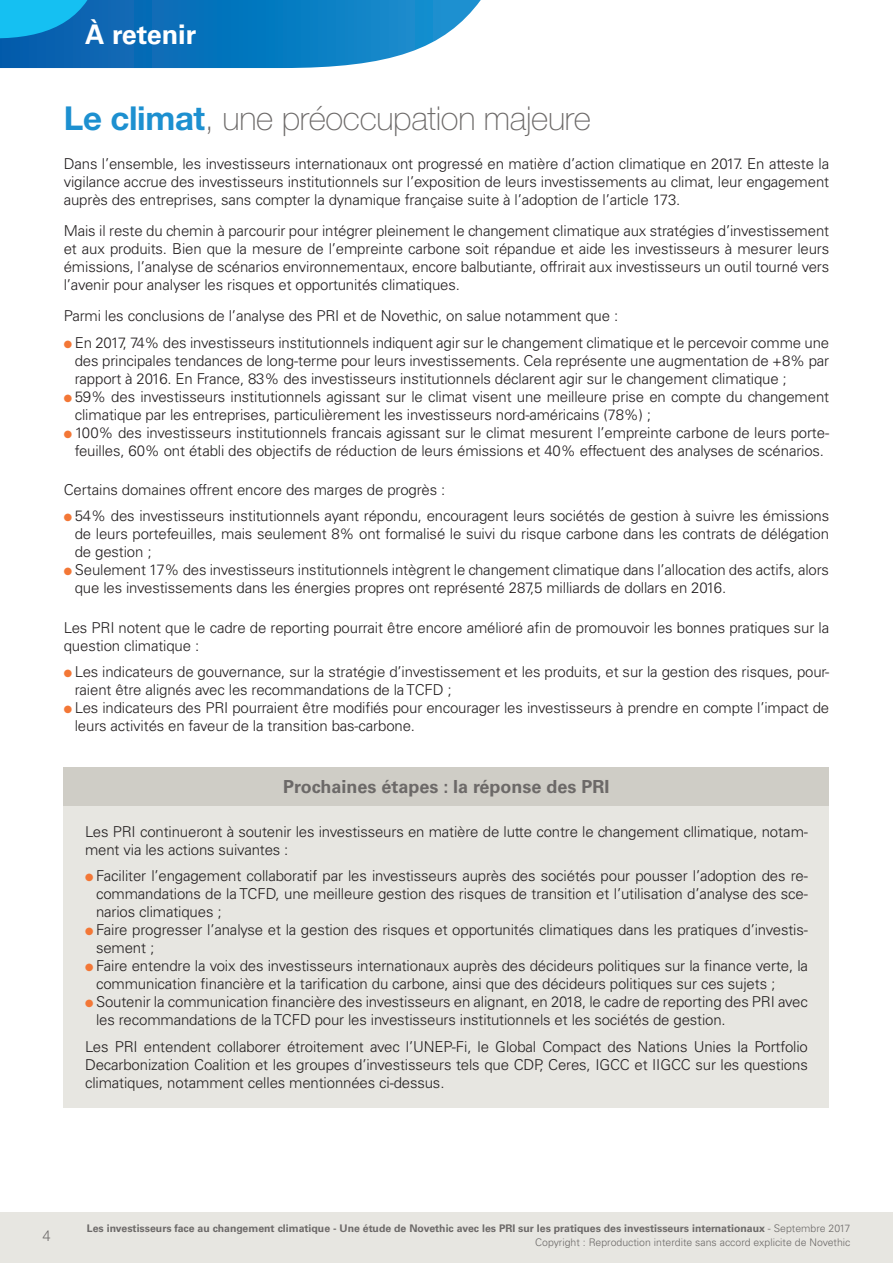
<style>
.page{position:relative;width:893px;height:1263px;background:#fff}
.page>*{position:absolute;margin:0;border:0;box-sizing:border-box;transform-origin:0 0}
.t1{font:100 33px "Helvetica Neue LT Pro";letter-spacing:-.01em;color:#6c6968}
.t2{font:700 27px "Univers LT Std";color:#fff}
.t3{font:700 18px "Univers LT Std";color:#6c6968}
.t4{font:300 15px/18px "Univers LT Std";letter-spacing:-.01em;color:#231f20}
.t5{font:300 15px "Helvetica Neue LT Pro";color:#6c6968}
.t6{font:700 10.5px "Univers LT Std";color:#6c6968}
.t7{font:300 10.5px "Univers LT Std";color:#6c6968}
.s1{font-weight:700;color:#1d90d0}
.s2{color:#f37736}
.s3{font-weight:300}
</style>
<div class="page">
<div style="left:0;top:1212px;width:893px;height:51px;background:#e7e6e1"></div>
<div style="left:64px;top:767px;width:765px;height:39px;background:#cfcdc6"></div>
<div style="left:64px;top:806px;width:765px;height:302px;background:#e7e6e1"></div>
<svg style="left:0;top:0;width:481px;height:68px"></svg>
<p class="t2" style="left:85px;top:18px;width:113px">À retenir</p>
<p class="t1" style="left:64px;top:100px;width:529px"><span class="s1">Le climat</span>, une préoccupation majeure</p>
<p class="t4" style="left:64px;top:155px;width:767px;text-align:justify">Dans l’ensemble, les investisseurs internationaux ont progressé en matière d’action climatique en 2017. En atteste la vigilance accrue des investisseurs institutionnels sur l’exposition de leurs investissements au climat, leur engagement auprès des entreprises, sans compter la dynamique française suite à l’adoption de l’article 173.</p>
<p class="t4" style="left:64px;top:222px;width:767px;text-align:justify">Mais il reste du chemin à parcourir pour intégrer pleinement le changement climatique aux stratégies d’investissement et aux produits. Bien que la mesure de l’empreinte carbone soit répandue et aide les investisseurs à mesurer leurs émissions, l’analyse de scénarios environnementaux, encore balbutiante, offrirait aux investisseurs un outil tourné vers l’avenir pour analyser les risques et opportunités climatiques.</p>
<p class="t4" style="left:64px;top:307px;width:556px">Parmi les conclusions de l’analyse des PRI et de Novethic, on salue notamment que :</p>
<p class="t4" style="left:75px;top:333px;width:756px;text-align:justify;text-indent:-11px"><span class="s2">●</span> En 2017, 74% des investisseurs institutionnels indiquent agir sur le changement climatique et le percevoir comme une des principales tendances de long-terme pour leurs investissements. Cela représente une augmentation de +8% par rapport à 2016. En France, 83% des investisseurs institutionnels déclarent agir sur le changement climatique ;</p>
<p class="t4" style="left:75px;top:387px;width:756px;text-indent:-11px"><span class="s2">●</span> 59% des investisseurs institutionnels agissant sur le climat visent une meilleure prise en compte du changement climatique par les entreprises, particulièrement les investisseurs nord-américains (78%) ;</p>
<p class="t4" style="left:64px;top:423px;width:767px;text-align:center"><span class="s2">●</span> 100% des investisseurs institutionnels francais agissant sur le climat mesurent l’empreinte carbone de leurs porte&shy;feuilles, 60% ont établi des objectifs de réduction de leurs émissions et 40% effectuent des analyses de scénarios.</p>
<p class="t4" style="left:64px;top:480px;width:383px">Certains domaines offrent encore des marges de progrès :</p>
<p class="t4" style="left:75px;top:507px;width:756px;text-align:justify;text-indent:-11px"><span class="s2">●</span> 54% des investisseurs institutionnels ayant répondu, encouragent leurs sociétés de gestion à suivre les émissions de leurs portefeuilles, mais seulement 8% ont formalisé le suivi du risque carbone dans les contrats de délégation de gestion ;</p>
<p class="t4" style="left:75px;top:561px;width:756px;text-indent:-11px"><span class="s2">●</span> Seulement 17% des investisseurs institutionnels intègrent le changement climatique dans l’allocation des actifs, alors que les investissements dans les énergies propres ont représenté 287,5 milliards de dollars en 2016.</p>
<p class="t4" style="left:64px;top:618px;width:767px">Les PRI notent que le cadre de reporting pourrait être encore amélioré afin de promouvoir les bonnes pratiques sur la question climatique :</p>
<p class="t4" style="left:75px;top:663px;width:756px;text-indent:-11px"><span class="s2">●</span> Les indicateurs de gouvernance, sur la stratégie d’investissement et les produits, et sur la gestion des risques, pour&shy;raient être alignés avec les recommandations de la TCFD ;</p>
<p class="t4" style="left:75px;top:699px;width:756px;text-indent:-11px"><span class="s2">●</span> Les indicateurs des PRI pourraient être modifiés pour encourager les investisseurs à prendre en compte l’impact de leurs activités en faveur de la transition bas-carbone.</p>
<p class="t3" style="left:283px;top:776px;width:328px">Prochaines étapes : la réponse des PRI</p>
<p class="t4" style="left:85px;top:822px;width:724px">Les PRI continueront à soutenir les investisseurs en matière de lutte contre le changement cllimatique, notam&shy;ment via les actions suivantes :</p>
<p class="t4" style="left:96px;top:867px;width:713px;text-align:justify;text-indent:-11px"><span class="s2">●</span> Faciliter l’engagement collaboratif par les investisseurs auprès des sociétés pour pousser l’adoption des re&shy;commandations de la TCFD, une meilleure gestion des risques de transition et l’utilisation d’analyse des sce&shy;narios climatiques ;</p>
<p class="t4" style="left:96px;top:921px;width:713px;text-indent:-11px"><span class="s2">●</span> Faire progresser l’analyse et la gestion des risques et opportunités climatiques dans les pratiques d’investis&shy;sement ;</p>
<p class="t4" style="left:96px;top:957px;width:713px;text-indent:-11px"><span class="s2">●</span> Faire entendre la voix des investisseurs internationaux auprès des décideurs politiques sur la finance verte, la communication financière et la tarification du carbone, ainsi que des décideurs politiques sur ces sujets ;</p>
<p class="t4" style="left:96px;top:993px;width:713px;text-indent:-11px"><span class="s2">●</span> Soutenir la communication financière des investisseurs en alignant, en 2018, le cadre de reporting des PRI avec les recommandations de la TCFD pour les investisseurs institutionnels et les sociétés de gestion.</p>
<p class="t4" style="left:85px;top:1037px;width:724px;text-align:justify">Les PRI entendent collaborer étroitement avec l’UNEP-Fi, le Global Compact des Nations Unies la Portfolio Decarbonization Coalition et les groupes d’investisseurs tels que CDP, Ceres, IGCC et IIGCC sur les questions climatiques, notamment celles mentionnées ci-dessus.</p>
<p class="t5" style="left:43px;top:1227px;width:10px">4</p>
<p class="t6" style="left:87px;top:1222px;width:765px">Les investisseurs face au changement climatique - Une étude de Novethic avec les PRI sur les pratiques des investisseurs internationaux <span class="s3">- Septembre 2017</span></p>
<p class="t7" style="left:535px;top:1236px;width:317px">Copyright : Reproduction interdite sans accord explicite de Novethic</p>
</div>
